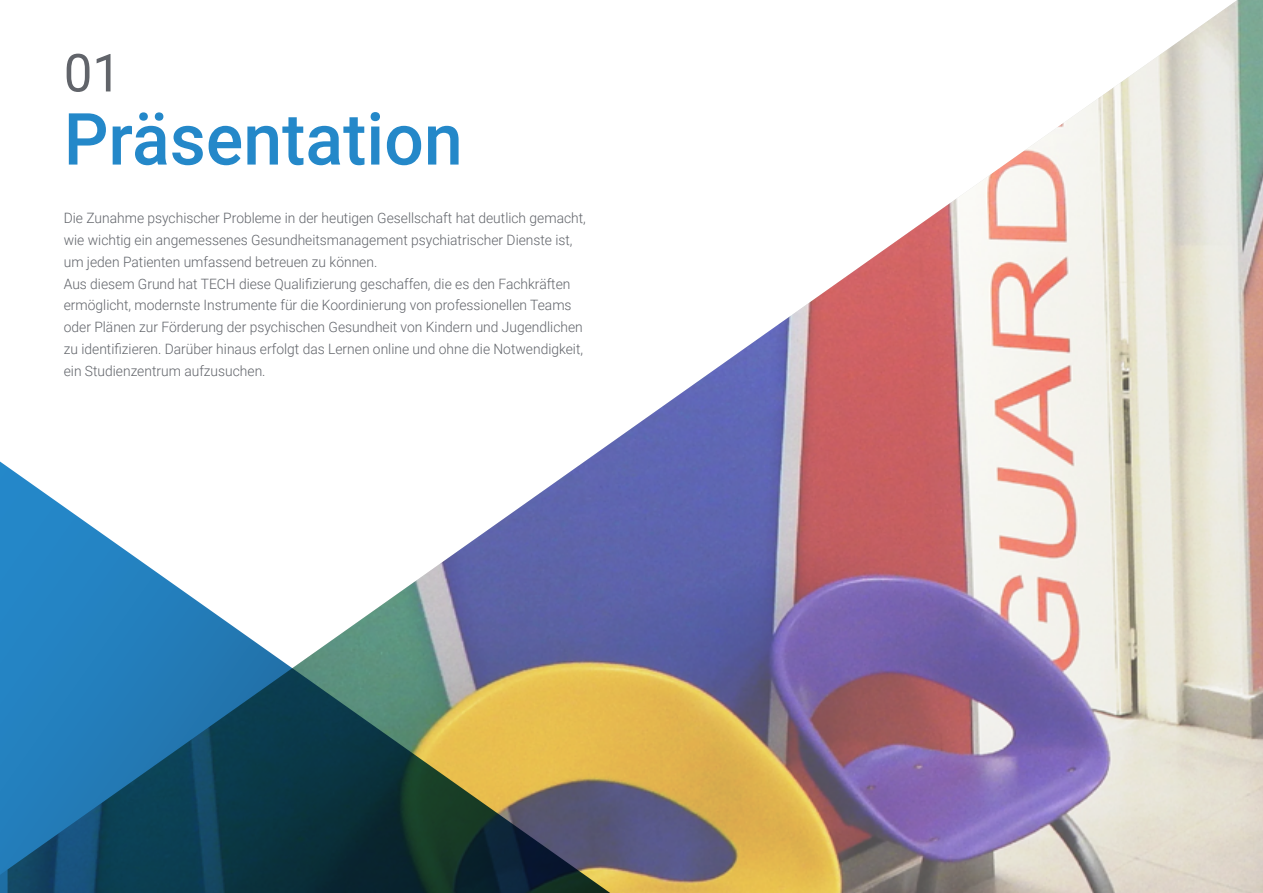
<style>
.page{position:relative;width:1263px;height:893px;background:#fff}
.page>*{position:absolute;margin:0;border:0;box-sizing:border-box;transform-origin:0 0}
.t1{font:500 72px "Roboto";color:#2488c9}
.t2{font:52.5px "Roboto";color:#61646a}
.t3{font:300 14.25px/21.8px "Roboto";color:#61646a}
</style>
<div class="page">
<img style="left:606px;top:0;width:657px;height:893px">
<svg style="left:0;top:446px;width:640px;height:447px"></svg>
<h2 class="t2" style="left:64px;top:36px;width:59px">01</h2>
<h1 class="t1" style="left:64px;top:89px;width:400px">Präsentation</h1>
<p class="t3" style="left:64px;top:207px;width:524px">Die Zunahme psychischer Probleme in der heutigen Gesellschaft hat deutlich gemacht, wie wichtig ein angemessenes Gesundheitsmanagement psychiatrischer Dienste ist, um jeden Patienten umfassend betreuen zu können.<br>Aus diesem Grund hat TECH diese Qualifizierung geschaffen, die es den Fachkräften ermöglicht, modernste Instrumente für die Koordinierung von professionellen Teams oder Plänen zur Förderung der psychischen Gesundheit von Kindern und Jugendlichen zu identifizieren. Darüber hinaus erfolgt das Lernen online und ohne die Notwendigkeit, ein Studienzentrum aufzusuchen.</p>
</div>
